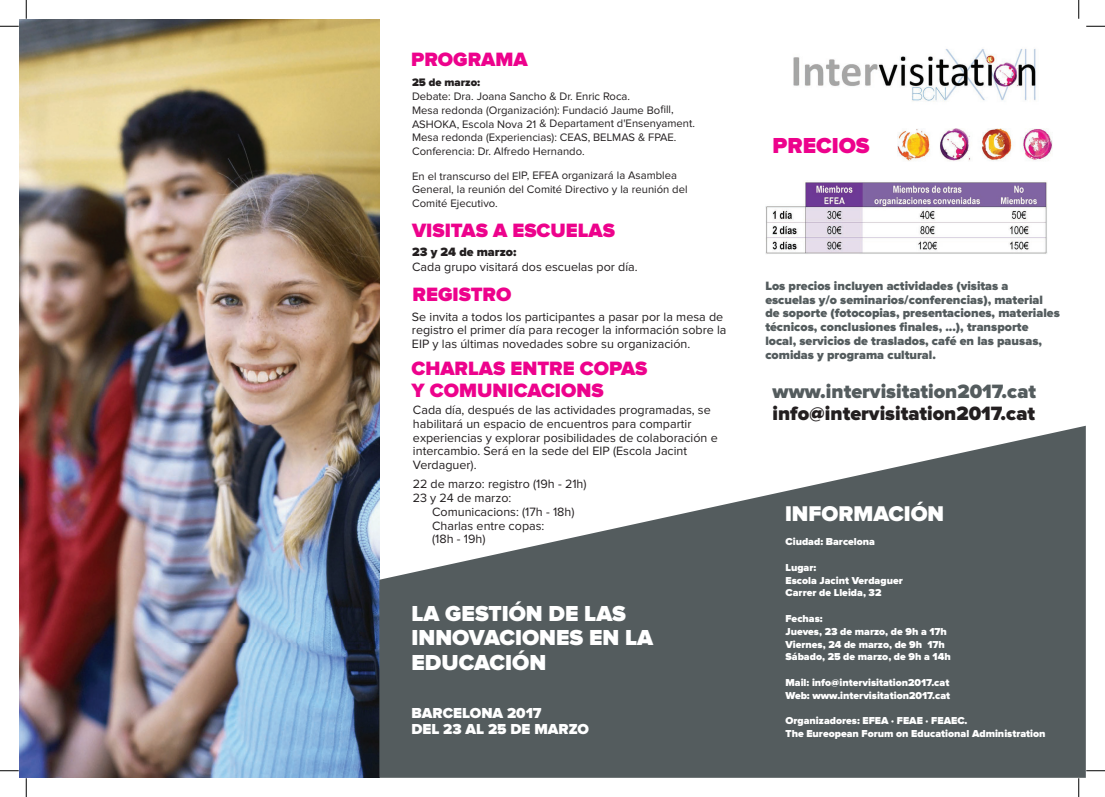
<style>
.page{position:relative;width:1105px;height:797px;background:#fff}
.page>*{position:absolute;margin:0;border:0;box-sizing:border-box;transform-origin:0 0}
.t1{font:900 22.5px/24.1px "Proxima Nova";color:#fff}
.t2{font:900 22.5px "Proxima Nova";color:#ed028c}
.t3{font:900 22.12px "Proxima Nova";color:#fff}
.t4{font:900 20px/22px "Proxima Nova";color:#ed028c}
.t5{font:900 20px "Proxima Nova";color:#231f20}
.t6{font:900 20px "Proxima Nova";color:#545c5e}
.t7{font:900 15px/16.1px "Proxima Nova";color:#fff}
.t8{font:12.5px/13.8px "Proxima Nova";color:#231f20}
.t9{font:900 12.5px/13.8px "Proxima Nova";color:#545c5e}
.t10{font:900 12.5px "Proxima Nova";color:#231f20}
.t11{font:11.25px/13.8px "Proxima Nova";color:#231f20}
.t12{font:900 11.25px "Proxima Nova";color:#231f20}
.t13{font:900 10.5px/12.8px "Proxima Nova";color:#fff}
</style>
<div class="page">
<img style="left:19px;top:19px;width:360px;height:758px">
<svg style="left:379px;top:426px;width:707px;height:351px;fill:#545c5e"></svg>
<img style="left:765px;top:181px;width:282px;height:73px">
<img style="left:793px;top:49px;width:243px;height:53px">
<img style="left:897px;top:128px;width:155px;height:33px">
<svg style="left:0;top:25px;width:19px;height:2px"></svg>
<svg style="left:1086px;top:25px;width:19px;height:2px"></svg>
<svg style="left:0;top:770px;width:19px;height:1px"></svg>
<svg style="left:1086px;top:770px;width:19px;height:1px"></svg>
<svg style="left:25px;top:0;width:2px;height:19px"></svg>
<svg style="left:25px;top:778px;width:2px;height:19px"></svg>
<svg style="left:1078px;top:0;width:1px;height:19px"></svg>
<svg style="left:1078px;top:778px;width:1px;height:19px"></svg>
<h3 class="t4" style="left:411px;top:49px;width:118px">PROGRAMA</h3>
<p class="t12" style="left:412px;top:76px;width:70px">25 de marzo:</p>
<p class="t11" style="left:412px;top:90px;width:284px">Debate: Dra. Joana Sancho &amp; Dr. Enric Roca.<br>Mesa redonda (Organización): Fundació Jaume Bofill, ASHOKA, Escola Nova 21 &amp; Departament d'Ensenyament.<br>Mesa redonda (Experiencias): CEAS, BELMAS &amp; FPAE.<br>Conferencia: Dr. Alfredo Hernando.</p>
<p class="t11" style="left:412px;top:169px;width:277px">En el transcurso del EIP, EFEA organizará la Asamblea<br>General, la reunión del Comité Directivo y la reunión del<br>Comité Ejecutivo.</p>
<h3 class="t4" style="left:412px;top:220px;width:204px">VISITAS A ESCUELAS</h3>
<p class="t10" style="left:412px;top:244px;width:106px">23 y 24 de marzo:</p>
<p class="t8" style="left:412px;top:260px;width:227px">Cada grupo visitará dos escuelas por día.</p>
<h3 class="t4" style="left:413px;top:284px;width:100px">REGISTRO</h3>
<p class="t8" style="left:412px;top:310px;width:316px">Se invita a todos los participantes a pasar por la mesa de registro el primer día para recoger la información sobre la<br>EIP y las últimas novedades sobre su organización.</p>
<h3 class="t4" style="left:411px;top:358px;width:237px">CHARLAS ENTRE COPAS<br>Y COMUNICACIONS</h3>
<p class="t8" style="left:413px;top:403px;width:306px">Cada día, después de las actividades programadas, se habilitará un espacio de encuentros para compartir experiencias y explorar posibilidades de colaboración e intercambio. Será en la sede del EIP (Escola Jacint Verdaguer).</p>
<p class="t8" style="left:413px;top:477px;width:175px">22 de marzo: registro (19h - 21h)<br>23 y 24 de marzo:</p>
<p class="t8" style="left:432px;top:505px;width:144px">Comunicacions: (17h - 18h)<br>Charlas entre copas:<br>(18h - 19h)</p>
<h1 class="t1" style="left:411px;top:602px;width:243px">LA GESTIÓN DE LAS<br>INNOVACIONES EN LA<br>EDUCACIÓN</h1>
<p class="t7" style="left:411px;top:705px;width:179px">BARCELONA 2017<br>DEL 23 AL 25 DE MARZO</p>
<h1 class="t2" style="left:772px;top:132px;width:99px">PRECIOS</h1>
<p class="t9" style="left:765px;top:279px;width:296px">Los precios incluyen actividades (visitas a escuelas y/o seminarios/conferencias), material de soporte (fotocopias, presentaciones, materiales técnicos, conclusiones finales, ...), transporte local, servicios de traslados, café en las pausas, comidas y programa cultural.</p>
<h3 class="t6" style="left:772px;top:379px;width:265px">www.intervisitation2017.cat</h3>
<h3 class="t5" style="left:772px;top:401px;width:264px">info@intervisitation2017.cat</h3>
<h2 class="t3" style="left:785px;top:501px;width:161px">INFORMACIÓN</h2>
<p class="t13" style="left:785px;top:535px;width:91px">Ciudad: Barcelona</p>
<p class="t13" style="left:785px;top:561px;width:119px">Lugar:<br>Escola Jacint Verdaguer<br>Carrer de Lleida, 32</p>
<p class="t13" style="left:785px;top:612px;width:167px">Fechas:<br>Jueves, 23 de marzo, de 9h a 17h<br>Viernes, 24 de marzo, de 9h 17h<br>Sábado, 25 de marzo, de 9h a 14h</p>
<p class="t13" style="left:785px;top:676px;width:166px">Mail: info@intervisitation2017.cat<br>Web: www.intervisitation2017.cat</p>
<p class="t13" style="left:785px;top:714px;width:262px">Organizadores: EFEA · FEAE · FEAEC.<br>The Eureopean Forum on Educational Administration</p>
</div>
